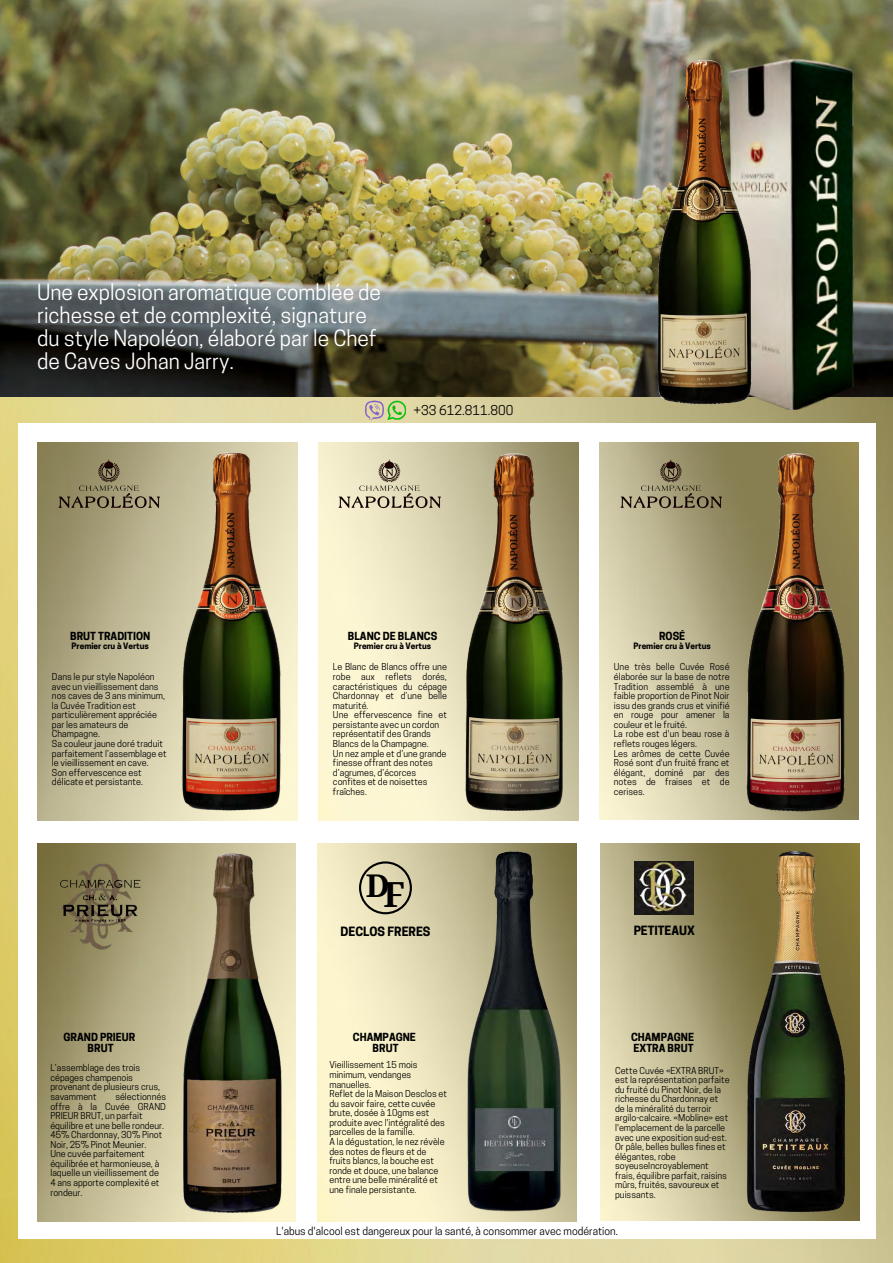
<style>
.page{position:relative;width:893px;height:1263px;background:#fff}
.page>*{position:absolute;margin:0;border:0;box-sizing:border-box;transform-origin:0 0}
.t1{font:700 34.65px "Noto Serif";color:#000}
.t2{font:700 31.35px "Noto Serif";color:#000}
.t3{font:21px/23.1px "Cooper Hewitt";color:#fff}
.t4{font:12.75px "Cooper Hewitt";color:#000}
.t5{font:700 12px "Cooper Hewitt";color:#000}
.t6{font:700 10.5px "Cooper Hewitt";color:#000}
.t7{font:10.5px "Cooper Hewitt";color:#000}
.t8{font:9px/9.6px "Cooper Hewitt";color:#000}
.t9{font:700 8.25px "Cooper Hewitt";color:#000}
</style>
<div class="page">
<img style="left:0;top:396px;width:893px;height:867px">
<div style="left:18px;top:423px;width:857px;height:816px;background:#fff"></div>
<img style="left:317px;top:843px;width:260px;height:378px">
<img style="left:600px;top:443px;width:258px;height:377px">
<img style="left:37px;top:443px;width:260px;height:377px">
<img style="left:319px;top:443px;width:259px;height:377px">
<img style="left:37px;top:843px;width:259px;height:378px">
<img style="left:600px;top:843px;width:259px;height:377px">
<img style="left:365px;top:400px;width:41px;height:19px">
<img style="left:180px;top:451px;width:103px;height:360px">
<img style="left:463px;top:451px;width:101px;height:360px">
<img style="left:745px;top:451px;width:103px;height:360px">
<img style="left:58px;top:459px;width:103px;height:49px">
<img style="left:339px;top:459px;width:102px;height:49px">
<img style="left:620px;top:459px;width:103px;height:49px">
<img style="left:0;top:0;width:893px;height:396px">
<img style="left:725px;top:52px;width:137px;height:359px">
<img style="left:657px;top:59px;width:95px;height:346px">
<img style="left:55px;top:861px;width:90px;height:90px">
<img style="left:179px;top:852px;width:105px;height:361px">
<svg style="left:359px;top:861px;width:53px;height:53px;background:#c7c19f"></svg>
<img style="left:465px;top:852px;width:99px;height:361px">
<img style="left:739px;top:852px;width:113px;height:361px">
<img style="left:634px;top:861px;width:59px;height:54px">
<p class="t3" style="left:37px;top:283px;width:345px">Une explosion aromatique comblée de richesse et de complexité, signature du style Napoléon, élaboré par le Chef de Caves Johan Jarry.</p>
<p class="t4" style="left:413px;top:405px;width:101px">+33 612.811.800</p>
<p class="t6" style="left:70px;top:632px;width:82px">BRUT TRADITION</p>
<p class="t9" style="left:72px;top:643px;width:79px">Premier cru à Vertus</p>
<p class="t8" style="left:52px;top:673px;width:115px">Dans le pur style Napoléon avec un vieillissement dans nos caves de 3 ans minimum, la Cuvée Tradition est particulièrement appréciée par les amateurs de<br>Champagne.</p>
<p class="t8" style="left:52px;top:740px;width:116px">Sa couleur jaune doré traduit parfaitement l’assemblage et le vieillissement en cave.</p>
<p class="t8" style="left:52px;top:768px;width:93px">Son effervescence est délicate et persistante.</p>
<p class="t6" style="left:63px;top:1033px;width:73px">GRAND PRIEUR</p>
<p class="t6" style="left:88px;top:1044px;width:27px">BRUT</p>
<p class="t8" style="left:50px;top:1064px;width:111px">L’assemblage des trois cépages champenois provenant de plusieurs crus,</p>
<p class="t8" style="left:50px;top:1093px;width:48px">savamment</p>
<p class="t8" style="left:50px;top:1093px;width:117px;text-align:justify;text-indent:65px">sélectionnés offre à la Cuvée GRAND PRIEUR BRUT, un parfait</p>
<p class="t8" style="left:50px;top:1121px;width:115px">équilibre et une belle rondeur.</p>
<p class="t8" style="left:50px;top:1131px;width:114px">45% Chardonnay, 30% Pinot<br>Noir, 25% Pinot Meunier.</p>
<p class="t8" style="left:50px;top:1150px;width:111px">Une cuvée parfaitement équilibrée et harmonieuse, à laquelle un vieillissement de<br>4 ans apporte complexité et rondeur.</p>
<p class="t6" style="left:348px;top:632px;width:91px">BLANC DE BLANCS</p>
<p class="t9" style="left:354px;top:643px;width:79px">Premier cru à Vertus</p>
<p class="t8" style="left:333px;top:663px;width:115px;text-align:justify">Le Blanc de Blancs offre une robe aux reflets dorés, caractéristiques du cépage Chardonnay et d’une belle maturité.</p>
<p class="t8" style="left:333px;top:711px;width:115px">Une effervescence fine et persistante avec un cordon</p>
<p class="t8" style="left:333px;top:730px;width:99px">représentatif des Grands<br>Blancs de la Champagne.</p>
<p class="t8" style="left:333px;top:749px;width:115px">Un nez ample et d’une grande finesse offrant des notes d’agrumes, d’écorces confites et de noisettes fraîches.</p>
<p class="t2" style="left:366px;top:863px;width:26px">D</p>
<p class="t1" style="left:383px;top:870px;width:23px">F</p>
<p class="t5" style="left:340px;top:927px;width:92px">DECLOS FRERES</p>
<p class="t6" style="left:353px;top:1033px;width:64px">CHAMPAGNE</p>
<p class="t6" style="left:372px;top:1044px;width:27px">BRUT</p>
<p class="t8" style="left:329px;top:1061px;width:90px">Vieillissement 15 mois minimum, vendanges manuelles.</p>
<p class="t8" style="left:329px;top:1090px;width:119px">Reflet de la Maison Desclos et du savoir faire, cette cuvée brute, dosée à 10gms est produite avec l'intégralité des parcelles de la famille.</p>
<p class="t8" style="left:329px;top:1138px;width:117px">A la dégustation, le nez révèle des notes de fleurs et de fruits blancs, la bouche est ronde et douce, une balance entre une belle minéralité et une finale persistante.</p>
<p class="t6" style="left:659px;top:632px;width:28px">ROSÉ</p>
<p class="t9" style="left:633px;top:643px;width:79px">Premier cru à Vertus</p>
<p class="t8" style="left:614px;top:663px;width:117px;text-align:justify">Une très belle Cuvée Rosé élaborée sur la base de notre Tradition assemblé à une faible proportion de Pinot Noir issu des grands crus et vinifié en rouge pour amener la couleur et le fruité.</p>
<p class="t8" style="left:614px;top:730px;width:117px">La robe est d'un beau rose à reflets rouges légers.</p>
<p class="t8" style="left:614px;top:749px;width:117px;text-align:justify">Les arômes de cette Cuvée Rosé sont d'un fruité franc et élégant, dominé par des notes de fraises et de cerises.</p>
<p class="t5" style="left:633px;top:926px;width:63px">PETITEAUX</p>
<p class="t6" style="left:631px;top:1033px;width:64px">CHAMPAGNE</p>
<p class="t6" style="left:633px;top:1044px;width:62px">EXTRA BRUT</p>
<p class="t8" style="left:615px;top:1066px;width:116px">Cette Cuvée «EXTRA BRUT» est la représentation parfaite du fruité du Pinot Noir, de la richesse du Chardonnay et de la minéralité du terroir argilo-calcaire. «Mobline» est l'emplacement de la parcelle avec une exposition sud-est.</p>
<p class="t8" style="left:615px;top:1143px;width:113px">Or pâle, belles bulles fines et élégantes, robe soyeuseIncroyablement frais, équilibre parfait, raisins mûrs, fruités, savoureux et puissants.</p>
<p class="t7" style="left:276px;top:1227px;width:343px">L'abus d'alcool est dangereux pour la santé, à consommer avec modération.</p>
</div>
